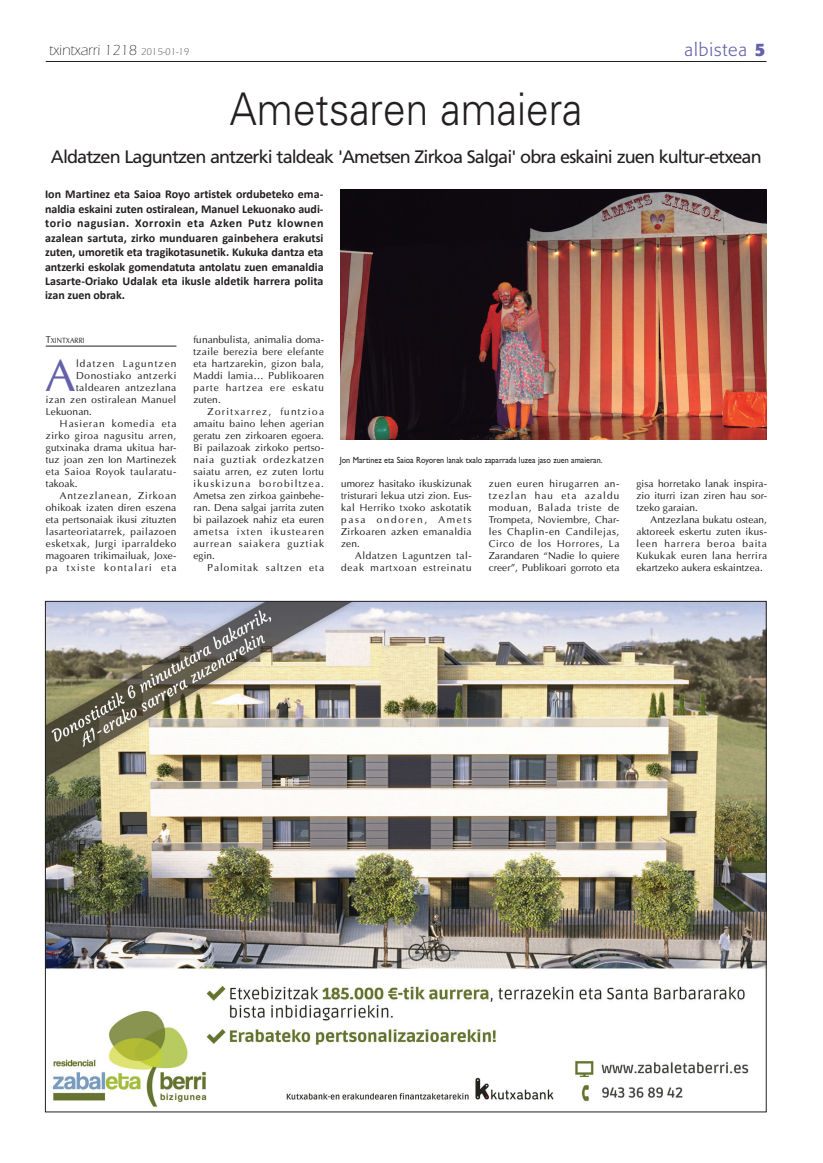
<style>
.page{position:relative;width:823px;height:1163px;background:#fff}
.page>*{position:absolute;margin:0;border:0;box-sizing:border-box;transform-origin:0 0}
.t1{font:300 45px "Univers";color:#231f20;scale:.9 1}
.t2{font:45px "Optima";color:#6460ab}
.t3{font:18px "Frutiger";letter-spacing:-.05em;color:#231f20}
.t4{font:300 18px "Formata";letter-spacing:.05em;color:#6460ab}
.t5{font:300 15px "Itc Eras";color:#231f20}
.t6{font:700 12px/14.4px "Calibri";color:#231f20;text-align:justify}
.t7{font:10px/12px "Optima";letter-spacing:.04em;color:#231f20;text-align:justify}
.t8{font:10px "Optima";letter-spacing:.015em;color:#231f20}
.t9{font:10px "Optima";letter-spacing:.02em;color:#231f20}
.t10{font:10px/12px "Optima";letter-spacing:.075em;color:#231f20;text-align:right}
.t11{font:10px "Optima";letter-spacing:.01em;color:#231f20}
.t12{font:10px "Optima";letter-spacing:.08em;color:#231f20}
.t13{font:10px "Optima";letter-spacing:.125em;color:#231f20}
.t14{font:10px "Optima";letter-spacing:.095em;color:#231f20}
.t15{font:10px "Optima";letter-spacing:.065em;color:#231f20}
.t16{font:10px "Optima";letter-spacing:.09em;color:#231f20}
.t17{font:10px "Optima";letter-spacing:.11em;color:#231f20}
.t18{font:9px "Gill Sans";color:#231f20;scale:.9 1}
.t19{font:7.5px "Optima";color:#231f20;scale:.9 1}
.s1{font-size:10px}
.s2{font-weight:700}
</style>
<div class="page">
<hr style="left:46px;top:61px;width:720px;height:1px;background:#231f20">
<hr style="left:46px;top:345px;width:130px;height:1px;background:#231f20">
<img style="left:341px;top:189px;width:424px;height:250px">
<img style="left:47px;top:602px;width:717px;height:505px">
<h3 class="t5" style="left:49px;top:41px;width:142px">txintxarri 1218 <span class="s1">2015-01-19</span></h3>
<h2 class="t4" style="left:684px;top:39px;width:82px">albistea <span class="s2">5</span></h2>
<h1 class="t1" style="left:230px;top:82px;width:393px">Ametsaren amaiera</h1>
<h2 class="t3" style="left:51px;top:146px;width:711px">Aldatzen Laguntzen antzerki taldeak 'Ametsen Zirkoa Salgai' obra eskaini zuen kultur-etxean</h2>
<p class="t6" style="left:45px;top:187px;width:280px">Ion Martinez eta Saioa Royo artistek ordubeteko ema&shy;naldia eskaini zuten ostiralean, Manuel Lekuonako audi&shy;torio nagusian. Xorroxin eta Azken Putz klownen azalean sartuta, zirko munduaren gainbehera erakutsi zuten, umoretik eta tragikotasunetik. Kukuka dantza eta antzerki eskolak gomendatuta antolatu zuen emanaldia Lasarte-Oriako Udalak eta ikusle aldetik harrera polita izan zuen obrak.</p>
<p class="t19" style="left:46px;top:335px;width:45px"><span class="s1">T</span>XINTXARRI</p>
<h1 class="t2" style="left:45px;top:348px;width:32px">A</h1>
<p class="t17" style="left:76px;top:357px;width:102px">ldatzen Laguntzen</p>
<p class="t15" style="left:76px;top:369px;width:102px">Donostiako antzerki</p>
<p class="t7" style="left:76px;top:381px;width:102px">taldearen antzezlana</p>
<p class="t7" style="left:46px;top:393px;width:132px">izan zen ostiralean Manuel</p>
<p class="t11" style="left:46px;top:405px;width:48px">Lekuonan.</p>
<p class="t16" style="left:60px;top:417px;width:118px">Hasieran komedia eta</p>
<p class="t7" style="left:46px;top:429px;width:132px">zirko giroa nagusitu arren,</p>
<p class="t9" style="left:46px;top:441px;width:132px">gutxinaka drama ukitua har-</p>
<p class="t8" style="left:46px;top:453px;width:132px">tuz joan zen Ion Martinezek</p>
<p class="t7" style="left:46px;top:465px;width:132px">eta Saioa Royok taularatu-</p>
<p class="t7" style="left:46px;top:477px;width:33px">takoak.</p>
<p class="t12" style="left:60px;top:489px;width:118px">Antzezlanean, Zirkoan</p>
<p class="t9" style="left:46px;top:501px;width:132px">ohikoak izaten diren eszena</p>
<p class="t11" style="left:46px;top:513px;width:132px">eta pertsonaiak ikusi zituzten</p>
<p class="t7" style="left:46px;top:525px;width:132px">lasarteoriatarrek, pailazoen</p>
<p class="t7" style="left:46px;top:537px;width:132px">esketxak, Jurgi iparraldeko</p>
<p class="t8" style="left:46px;top:549px;width:132px">magoaren trikimailuak, Joxe-</p>
<p class="t13" style="left:46px;top:561px;width:132px">pa txiste kontalari eta</p>
<p class="t7" style="left:193px;top:333px;width:132px">funanbulista, animalia doma&shy;tzaile berezia bere elefante eta hartzarekin, gizon bala, Maddi lamia… Publikoaren parte hartzea ere eskatu zuten.</p>
<p class="t7" style="left:193px;top:405px;width:132px;text-indent:14px">Zoritxarrez, funtzioa amaitu baino lehen agerian geratu zen zirkoaren egoera.<br>Bi pailazoak zirkoko pertso&shy;naia guztiak ordezkatzen saiatu arren, ez zuten lortu ikuskizuna borobiltzea.<br>Ametsa zen zirkoa gainbehe&shy;ran. Dena salgai jarrita zuten bi pailazoek nahiz eta euren ametsa ixten ikustearen aurrean saiakera guztiak egin.</p>
<p class="t14" style="left:207px;top:561px;width:118px">Palomitak saltzen eta</p>
<p class="t18" style="left:340px;top:454px;width:293px">Jon Martinez eta Saioa Royoren lanak txalo zaparrada luzea jaso zuen amaieran.</p>
<p class="t7" style="left:341px;top:477px;width:132px">umorez hasitako ikuskizunak tristurari lekua utzi zion. Eus&shy;kal Herriko txoko askotatik pasa ondoren, Amets Zirkoaren azken emanaldia zen.</p>
<p class="t10" style="left:341px;top:549px;width:132px">Aldatzen Laguntzen tal&shy;deak martxoan estreinatu</p>
<p class="t7" style="left:488px;top:477px;width:132px">zuen euren hirugarren an&shy;tzezlan hau eta azaldu moduan, Balada triste de Trompeta, Noviembre, Char&shy;les Chaplin-en Candilejas, Circo de los Horrores, La Zarandaren “Nadie lo quiere creer”, Publikoari gorroto eta</p>
<p class="t7" style="left:636px;top:477px;width:132px">gisa horretako lanak inspira&shy;zio iturri izan ziren hau sor&shy;tzeko garaian.</p>
<p class="t7" style="left:636px;top:513px;width:132px;text-indent:14px">Antzezlana bukatu ostean, aktoreek eskertu zuten ikus&shy;leen harrera beroa baita Kukukak euren lana herrira ekartzeko aukera eskaintzea.</p>
</div>
